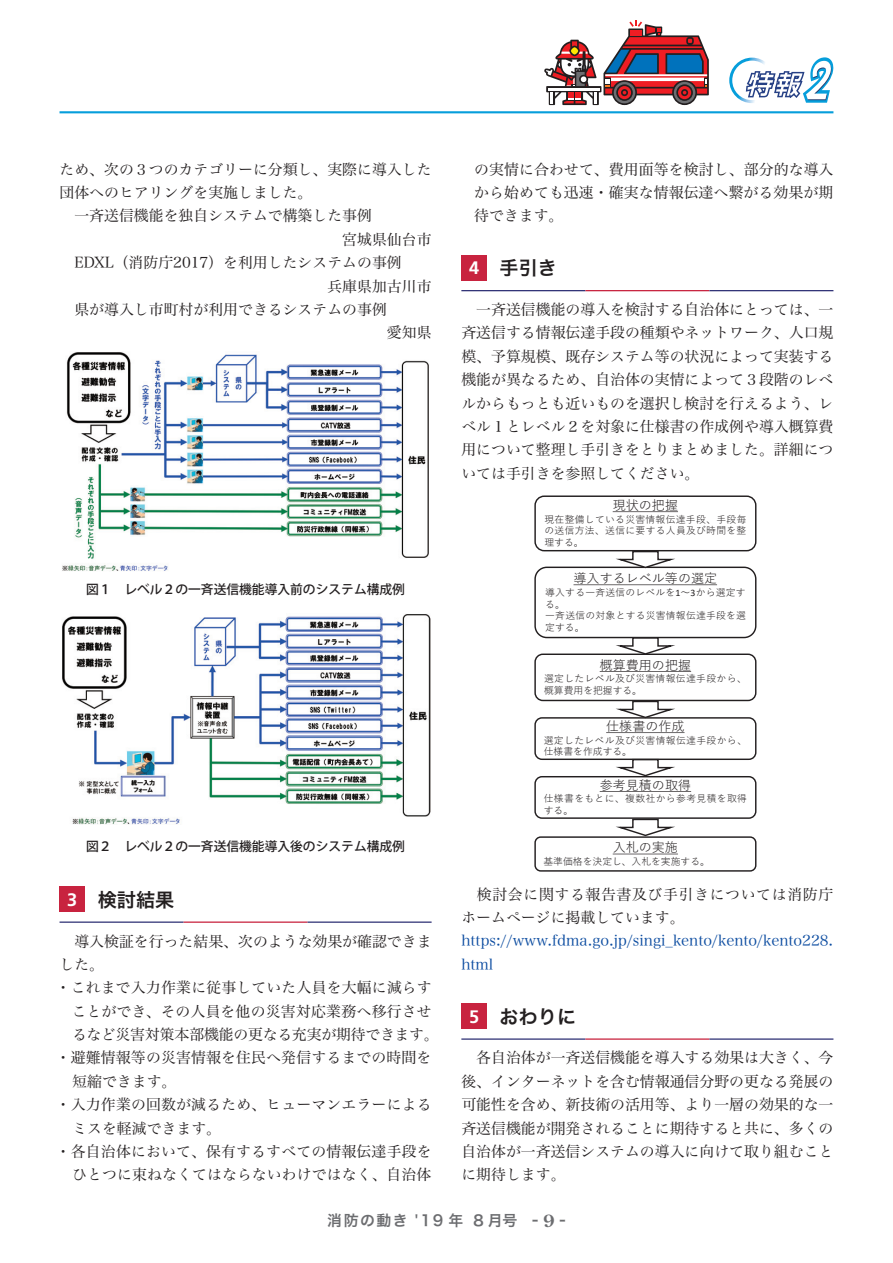
<style>
.page{position:relative;width:893px;height:1263px;background:#fff}
.page>*{position:absolute;margin:0;border:0;box-sizing:border-box;transform-origin:0 0}
.t1{font:19.2px "Hira Kaku Pro N W6";color:#231f20}
.t2{font:14.85px/23.4px "Hira Min Pro N W3";color:#231f20;text-align:justify}
.t3{font:14.85px/23.4px "Hira Min Pro N W3";color:#0d4da1}
.t4{font:14.85px/23.4px "Hira Min Pro N W3";letter-spacing:.045em;color:#231f20}
.t5{font:14.85px "Hira Kaku Pro W6";letter-spacing:.1em;color:#6c6d70}
.t6{font:13.05px "Yu Gothic";color:#231f20}
.t7{font:500 12.75px "Koz Go Pro";color:#231f20}
.t8{font:9.75px/11.9px "Yu Gothic";letter-spacing:.025em;color:#231f20}
.t9{font:9.75px "Yu Gothic";color:#231f20}
.s1{font-family:"Frutiger LT Std";font-weight:700;font-size:18px;color:#fff}
.s2{font-family:"Calibri"}
.s3{font-family:"Century Old Style Std";font-weight:700;font-size:16.95px}
</style>
<div class="page">
<img style="left:62px;top:352px;width:367px;height:219px">
<img style="left:62px;top:614px;width:368px;height:210px">
<hr style="left:60px;top:921px;width:124px;height:2px;background:#303276">
<hr style="left:184px;top:921px;width:124px;height:2px;background:#c8233f">
<hr style="left:308px;top:921px;width:124px;height:2px;background:#303276">
<div style="left:60px;top:887px;width:25px;height:25px;background:#c8233f"></div>
<hr style="left:461px;top:290px;width:124px;height:1px;background:#303276">
<hr style="left:585px;top:290px;width:124px;height:1px;background:#c8233f">
<hr style="left:709px;top:290px;width:124px;height:1px;background:#303276">
<div style="left:461px;top:255px;width:26px;height:26px;background:#c8233f"></div>
<div style="left:534px;top:495px;width:222px;height:56px;background:#fff;border:1px solid #231f20;border-radius:9px"></div>
<svg style="left:613px;top:511px;width:65px;height:1px"></svg>
<div style="left:534px;top:653px;width:222px;height:48px;background:#fff;border:1px solid #231f20;border-radius:8px"></div>
<svg style="left:600px;top:671px;width:91px;height:1px"></svg>
<div style="left:534px;top:567px;width:222px;height:71px;background:#fff;border:1px solid #231f20;border-radius:12px"></div>
<svg style="left:573px;top:584px;width:144px;height:1px"></svg>
<div style="left:534px;top:717px;width:222px;height:43px;background:#fff;border:1px solid #231f20;border-radius:7px"></div>
<svg style="left:606px;top:732px;width:78px;height:1px"></svg>
<div style="left:534px;top:776px;width:222px;height:43px;background:#fff;border:1px solid #231f20;border-radius:7px"></div>
<svg style="left:600px;top:791px;width:91px;height:1px"></svg>
<div style="left:534px;top:836px;width:222px;height:36px;background:#fff;border:1px solid #231f20;border-radius:6px"></div>
<svg style="left:613px;top:854px;width:65px;height:1px"></svg>
<svg style="left:618px;top:550px;width:62px;height:19px"></svg>
<svg style="left:618px;top:636px;width:62px;height:19px"></svg>
<svg style="left:618px;top:700px;width:62px;height:19px"></svg>
<svg style="left:618px;top:758px;width:62px;height:19px"></svg>
<svg style="left:618px;top:818px;width:62px;height:19px"></svg>
<hr style="left:461px;top:1038px;width:124px;height:2px;background:#303276">
<hr style="left:585px;top:1038px;width:124px;height:2px;background:#c8233f">
<hr style="left:709px;top:1038px;width:124px;height:2px;background:#303276">
<div style="left:461px;top:1003px;width:26px;height:26px;background:#c8233f"></div>
<hr style="left:60px;top:111px;width:773px;height:2px;background:#069edb">
<svg style="left:729px;top:57px;width:105px;height:46px"></svg>
<svg style="left:544px;top:20px;width:165px;height:85px"></svg>
<p class="t2" style="left:60px;top:156px;width:374px">ため、次の３つのカテゴリーに分類し、実際に導入した</p>
<p class="t2" style="left:60px;top:179px;width:254px">団体へのヒアリングを実施しました。</p>
<p class="t2" style="left:60px;top:203px;width:314px">　一斉送信機能を独自システムで構築した事例</p>
<p class="t2" style="left:342px;top:226px;width:91px">宮城県仙台市</p>
<p class="t2" style="left:60px;top:250px;width:344px">　EDXL（消防庁2017）を利用したシステムの事例</p>
<p class="t2" style="left:327px;top:273px;width:106px">兵庫県加古川市</p>
<p class="t2" style="left:60px;top:296px;width:329px">　県が導入し市町村が利用できるシステムの事例</p>
<p class="t2" style="left:387px;top:320px;width:46px">愛知県</p>
<p class="t7" style="left:86px;top:581px;width:320px">図１　レベル２の一斉送信機能導入前のシステム構成例</p>
<p class="t7" style="left:86px;top:838px;width:320px">図２　レベル２の一斉送信機能導入後のシステム構成例</p>
<p class="t1" style="left:67px;top:882px;width:109px"><span class="s1">3</span> 検討結果</p>
<p class="t2" style="left:60px;top:928px;width:374px">　導入検証を行った結果、次のような効果が確認できま</p>
<p class="t2" style="left:60px;top:951px;width:46px">した。</p>
<p class="t2" style="left:56px;top:975px;width:377px">・これまで入力作業に従事していた人員を大幅に減らす</p>
<p class="t2" style="left:72px;top:998px;width:361px">ことができ、その人員を他の災害対応業務へ移行させ</p>
<p class="t2" style="left:72px;top:1021px;width:368px">るなど災害対策本部機能の更なる充実が期待できます。</p>
<p class="t2" style="left:56px;top:1045px;width:377px">・避難情報等の災害情報を住民へ発信するまでの時間を</p>
<p class="t2" style="left:72px;top:1068px;width:106px">短縮できます。</p>
<p class="t2" style="left:56px;top:1091px;width:377px">・入力作業の回数が減るため、ヒューマンエラーによる</p>
<p class="t2" style="left:72px;top:1115px;width:150px">ミスを軽減できます。</p>
<p class="t2" style="left:56px;top:1138px;width:377px">・各自治体において、保有するすべての情報伝達手段を</p>
<p class="t2" style="left:72px;top:1162px;width:361px">ひとつに束ねなくてはならないわけではなく、自治体</p>
<p class="t2" style="left:474px;top:156px;width:361px">の実情に合わせて、費用面等を検討し、部分的な導入から始めても迅速・確実な情報伝達へ繋がる効果が期待できます。</p>
<p class="t1" style="left:469px;top:251px;width:89px"><span class="s1">4</span> 手引き</p>
<p class="t2" style="left:461px;top:296px;width:374px">　一斉送信機能の導入を検討する自治体にとっては、一斉送信する情報伝達手段の種類やネットワーク、人口規模、予算規模、既存システム等の状況によって実装する機能が異なるため、自治体の実情によって３段階のレベルからもっとも近いものを選択し検討を行えるよう、レベル１とレベル２を対象に仕様書の作成例や導入概算費用について整理し手引きをとりまとめました。詳細については手引きを参照してください。</p>
<p class="t6" style="left:613px;top:493px;width:67px">現状の把握</p>
<p class="t8" style="left:544px;top:512px;width:204px;text-align:justify">現在整備している災害情報伝達手段、手段毎の送信方法、送信に要する人員及び時間を整理する。</p>
<p class="t6" style="left:574px;top:566px;width:145px">導入するレベル等の選定</p>
<p class="t8" style="left:545px;top:585px;width:202px">導入する一斉送信のレベルを<span class="s2">1</span>～<span class="s2">3</span>から選定する。<br>一斉送信の対象とする災害情報伝達手段を選定する。</p>
<p class="t6" style="left:600px;top:653px;width:93px">概算費用の把握</p>
<p class="t8" style="left:544px;top:672px;width:204px">選定したレベル及び災害情報伝達手段から、概算費用を把握する。</p>
<p class="t6" style="left:606px;top:714px;width:80px">仕様書の作成</p>
<p class="t8" style="left:544px;top:733px;width:205px">選定したレベル及び災害情報伝達手段から、仕様書を作成する。</p>
<p class="t6" style="left:600px;top:773px;width:93px">参考見積の取得</p>
<p class="t8" style="left:544px;top:792px;width:205px">仕様書をもとに、複数社から参考見積を取得する。</p>
<p class="t6" style="left:613px;top:835px;width:67px">入札の実施</p>
<p class="t9" style="left:543px;top:852px;width:168px">基準価格を決定し、入札を実施する。</p>
<p class="t4" style="left:461px;top:881px;width:373px">　検討会に関する報告書及び手引きについては消防庁ホームページに掲載しています。</p>
<p class="t3" style="left:461px;top:928px;width:373px">https://www.fdma.go.jp/singi_kento/kento/kento228. html</p>
<p class="t1" style="left:469px;top:999px;width:109px"><span class="s1">5</span> おわりに</p>
<p class="t2" style="left:461px;top:1045px;width:374px">　各自治体が一斉送信機能を導入する効果は大きく、今後、インターネットを含む情報通信分野の更なる発展の可能性を含め、新技術の活用等、より一層の効果的な一斉送信機能が開発されることに期待すると共に、多くの自治体が一斉送信システムの導入に向けて取り組むことに期待します。</p>
<p class="t5" style="left:327px;top:1207px;width:240px">消防の動き '19 年 ８月号 - <span class="s3">9</span> -</p>
</div>
